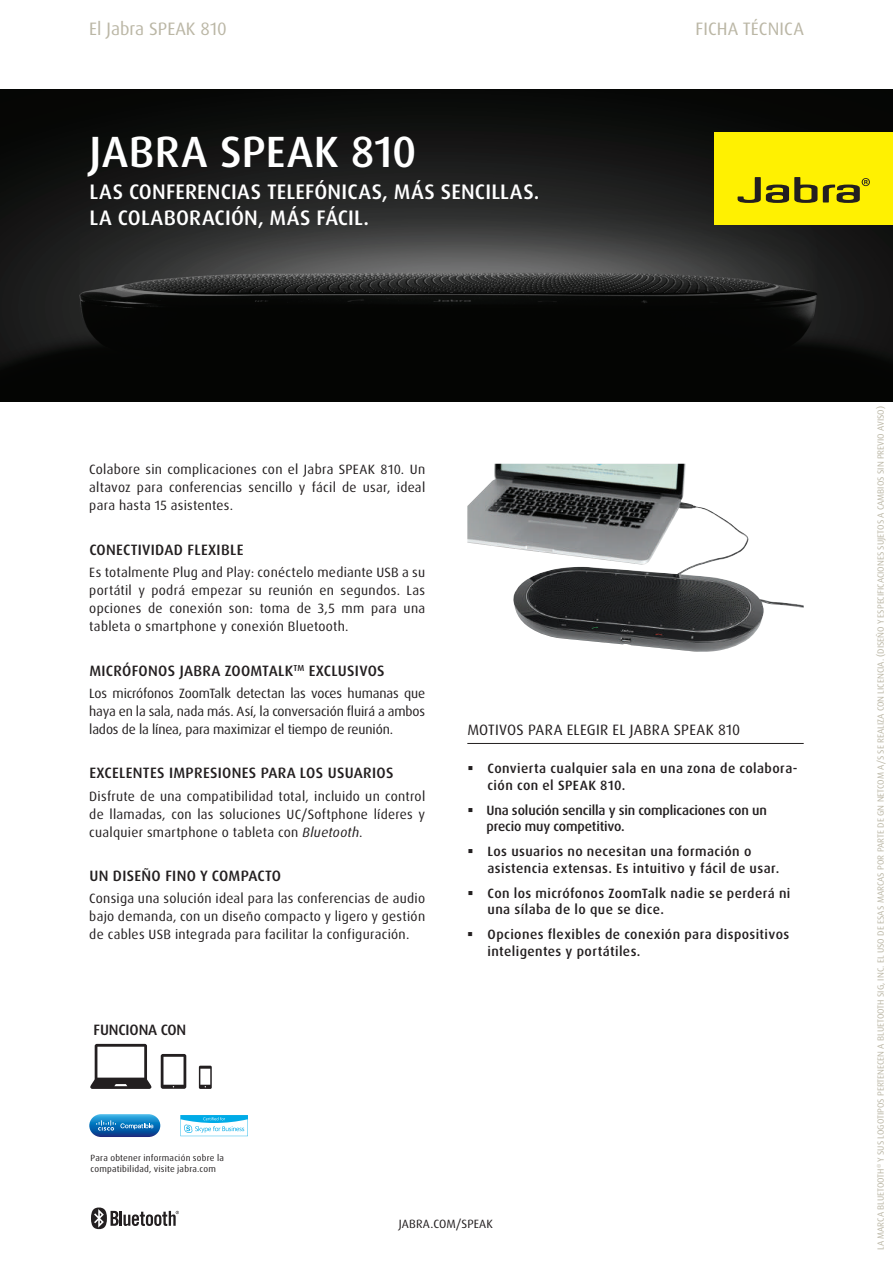
<style>
.page{position:relative;width:893px;height:1263px;background:#fff}
.page>*{position:absolute;margin:0;border:0;box-sizing:border-box;transform-origin:0 0}
.t1{font:500 43.8px "Dax Pro";letter-spacing:.005em;color:#fff}
.t2{font:500 21px/26.2px "Dax Pro";letter-spacing:.015em;color:#fff}
.t3{font:18px "Dax Pro";letter-spacing:.01em;color:#bbb7a6}
.t4{font:500 15px "Dax Pro";letter-spacing:.02em;color:#231f20}
.t5{font:15px "Dax Pro";letter-spacing:.01em;color:#231f20}
.t6{font:13.5px/18px "Dax Pro";letter-spacing:.02em;color:#231f20;text-align:justify}
.t7{font:500 13.5px/16.5px "Dax Pro";letter-spacing:.03em;color:#231f20}
.t8{font:500 13.5px/16.5px "Dax Pro";letter-spacing:-.01em;color:#231f20}
.t9{font:12px "Dax Pro";letter-spacing:.01em;color:#231f20}
.t10{font:9px "Dax Pro";color:#bbb7a6}
.t11{font:9px/11.2px "Dax Pro";letter-spacing:.02em;color:#231f20}
.s1{font-style:italic}
</style>
<div class="page">
<img style="left:0;top:89px;width:893px;height:313px">
<div style="left:714px;top:132px;width:179px;height:93px;background:#fff101"></div>
<svg style="left:823px;top:178px;width:47px;height:25px"></svg>
<svg style="left:738px;top:177px;width:79px;height:26px"></svg>
<svg style="left:91px;top:1207px;width:88px;height:22px"></svg>
<svg style="left:199px;top:1066px;width:13px;height:23px"></svg>
<svg style="left:90px;top:1044px;width:62px;height:45px"></svg>
<svg style="left:161px;top:1054px;width:25px;height:35px"></svg>
<svg style="left:89px;top:1114px;width:71px;height:23px"></svg>
<svg style="left:96px;top:1120px;width:57px;height:10px"></svg>
<svg style="left:180px;top:1115px;width:68px;height:21px"></svg>
<hr style="left:467px;top:743px;width:337px;height:1px;background:#231f20">
<img style="left:467px;top:464px;width:337px;height:188px">
<h3 class="t3" style="left:89px;top:18px;width:139px">El Jabra SPEAK 810</h3>
<h3 class="t3" style="left:695px;top:18px;width:110px">Ficha técnica</h3>
<h1 class="t1" style="left:90px;top:123px;width:329px">JABRA SPEAK 810</h1>
<h2 class="t2" style="left:90px;top:178px;width:451px;text-indent:39px">conferencias telefónicas, más sencillas.<br>La colaboración, más fácil.</h2>
<h2 class="t2" style="left:90px;top:178px;width:12px">Las</h2>
<p class="t6" style="left:89px;top:461px;width:337px">Colabore sin complicaciones con el Jabra SPEAK 810. U n altavoz para conferencias sencillo y fácil de usar, ideal para hasta 15 asistentes.</p>
<p class="t4" style="left:89px;top:540px;width:154px">Conectividad flexible</p>
<p class="t6" style="left:89px;top:563px;width:337px">Es totalmente Plug and Play: conéctelo mediante USB a su portátil y podrá empezar su reunión en segundos. Las opciones de conexión son: toma de 3,5 mm para una tableta o smartphone y conexión Bluetooth.</p>
<p class="t4" style="left:89px;top:661px;width:105px">Micrófonos Jabra</p>
<p class="t4" style="left:225px;top:661px;width:36px">ZoomTa</p>
<p class="t4" style="left:278px;top:661px;width:107px">lk<sup>TM</sup> exclusivos</p>
<p class="t6" style="left:89px;top:684px;width:337px">Los micrófonos ZoomTalk detectan las voces humanas que haya en la sala, nada más. Así, la conversación fluirá a ambos lados de la línea, para maximizar el tiempo de reunión.</p>
<p class="t4" style="left:89px;top:763px;width:94px">Excelentes impres</p>
<p class="t4" style="left:218px;top:763px;width:53px">iones para</p>
<p class="t4" style="left:300px;top:763px;width:94px">los usuarios</p>
<p class="t6" style="left:89px;top:787px;width:337px">Disfrute de una compatibilidad total, incluido un control de llamadas, con las soluciones UC/Softphone líderes y cualquier smartphone o tableta con <span class="s1">Bluetooth</span>.</p>
<p class="t4" style="left:89px;top:866px;width:85px">UN DISEÑO FINO</p>
<p class="t4" style="left:200px;top:866px;width:74px">Y COMPACTO</p>
<p class="t6" style="left:89px;top:890px;width:337px">Consiga una solución ideal para las conferencias de audio bajo demanda, con un diseño compacto y ligero y gestión de cables USB integrada para facilitar la configuración.</p>
<p class="t4" style="left:94px;top:1020px;width:84px">FUNCIONA CON</p>
<p class="t5" style="left:467px;top:720px;width:9px">MOTIVO</p>
<p class="t5" style="left:517px;top:720px;width:29px">S PARA</p>
<p class="t5" style="left:567px;top:720px;width:28px">ELEGIR</p>
<p class="t5" style="left:613px;top:720px;width:32px">EL JABRA</p>
<p class="t5" style="left:674px;top:720px;width:68px">SPEAK 810</p>
<p class="t7" style="left:488px;top:760px;width:311px;text-indent:-20px">▪ Convierta cualquier sala en una zona de colabora&shy;ción con el SPEAK 810.</p>
<p class="t8" style="left:486px;top:802px;width:282px;text-indent:-19px">▪ Una solución sencilla y sin complicaciones con un precio muy competitivo.</p>
<p class="t7" style="left:488px;top:843px;width:293px;text-indent:-20px">▪ Los usuarios no necesitan una formación o asistencia extensas. Es intuitivo y fácil de usar.</p>
<p class="t7" style="left:488px;top:885px;width:304px;text-indent:-20px">▪ Con los micrófonos ZoomTalk nadie se perderá ni una sílaba de lo que se dice.</p>
<p class="t7" style="left:488px;top:926px;width:303px;text-indent:-20px">▪ Opciones flexibles de conexión para dispositivos inteligentes y portátiles.</p>
<p class="t11" style="left:91px;top:1152px;width:135px">Para obtener información sobre la compatibilidad, visite jabra.com</p>
<p class="t9" style="left:399px;top:1216px;width:96px">jabra.com/SPEAK</p>
<p class="t10" style="left:875px;top:1250px;width:846px;rotate:-90deg">La marca Bluetooth<sup>®</sup> y sus logotipos pertenecen a Bluetooth SIG, I nc. El uso de esas marcas por parte de GN Netcom A/S se realiza con licencia. (Diseño y especificaciones sujetos a cambios sin previo aviso)</p>
</div>
